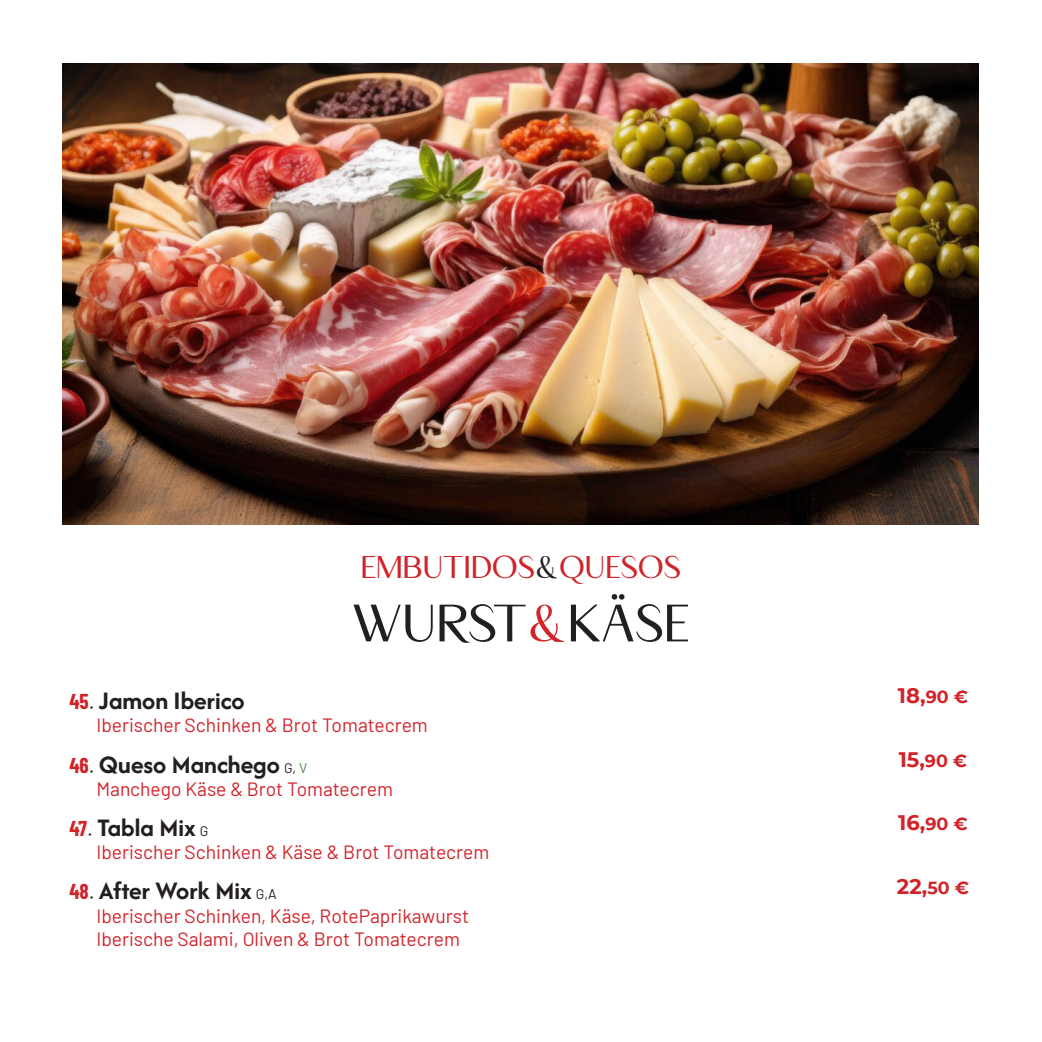
<style>
.page{position:relative;width:1042px;height:1042px;background:#fff}
.page>*{position:absolute;margin:0;border:0;box-sizing:border-box;transform-origin:0 0}
.t1{font:52.5px "APOLLO";letter-spacing:.05em;color:#231f20}
.t2{font:31.5px "APOLLO";letter-spacing:.05em;color:#d1232a}
.t3{font:700 26.25px "Afacad Flux";color:#231f20}
.t4{font:700 21px "Montserrat";color:#d1232a}
.t5{font:19.25px "Barlow";color:#d1232a}
.s1{color:#231f20}
.s2{color:#d1232a}
.s3{font-family:"Barlow Condensed";font-size:21px;color:#d1232a}
.s4{font-family:"Barlow";font-weight:400;font-size:21px}
.s5{font-family:"Barlow";font-weight:400;font-size:14px}
.s6{font-family:"Barlow";font-weight:400;font-size:14px;color:#4a8b44}
.s7{font-size:17.5px}
</style>
<div class="page">
<img style="left:62px;top:63px;width:917px;height:461px">
<p class="t2" style="left:361px;top:547px;width:320px">EMBUTIDOS<span class="s1">&amp;</span>QUESOS</p>
<p class="t1" style="left:353px;top:590px;width:336px">WURST<span class="s2">&amp;</span>KÄSE</p>
<p class="t3" style="left:69px;top:684px;width:177px"><span class="s3">45</span><span class="s4">.</span> Jamon Iberico</p>
<p class="t5" style="left:96px;top:711px;width:333px">Iberischer Schinken &amp; Brot Tomatecrem</p>
<p class="t3" style="left:69px;top:747px;width:239px"><span class="s3">46</span><span class="s4">.</span> Queso Manchego <span class="s5">G,</span> <span class="s6">V</span></p>
<p class="t5" style="left:96px;top:775px;width:298px">Manchego Käse &amp; Brot Tomatecrem</p>
<p class="t3" style="left:69px;top:810px;width:140px"><span class="s3">47</span><span class="s4">.</span> Tabla Mix <span class="s5">G</span></p>
<p class="t5" style="left:96px;top:838px;width:394px">Iberischer Schinken &amp; Käse &amp; Brot Tomatecrem</p>
<p class="t3" style="left:69px;top:874px;width:209px"><span class="s3">48</span><span class="s4">.</span> After Work Mix <span class="s5">G,A</span></p>
<p class="t5" style="left:96px;top:901px;width:374px">Iberischer Schinken, Käse, RotePaprikawurst</p>
<p class="t5" style="left:96px;top:925px;width:365px">Iberische Salami, Oliven &amp; Brot Tomatecrem</p>
<p class="t4" style="left:898px;top:681px;width:72px">18,<span class="s7">90 €</span></p>
<p class="t4" style="left:898px;top:744px;width:70px">15,<span class="s7">90 €</span></p>
<p class="t4" style="left:898px;top:807px;width:71px">16,<span class="s7">90 €</span></p>
<p class="t4" style="left:897px;top:871px;width:74px">22,<span class="s7">50 €</span></p>
</div>
